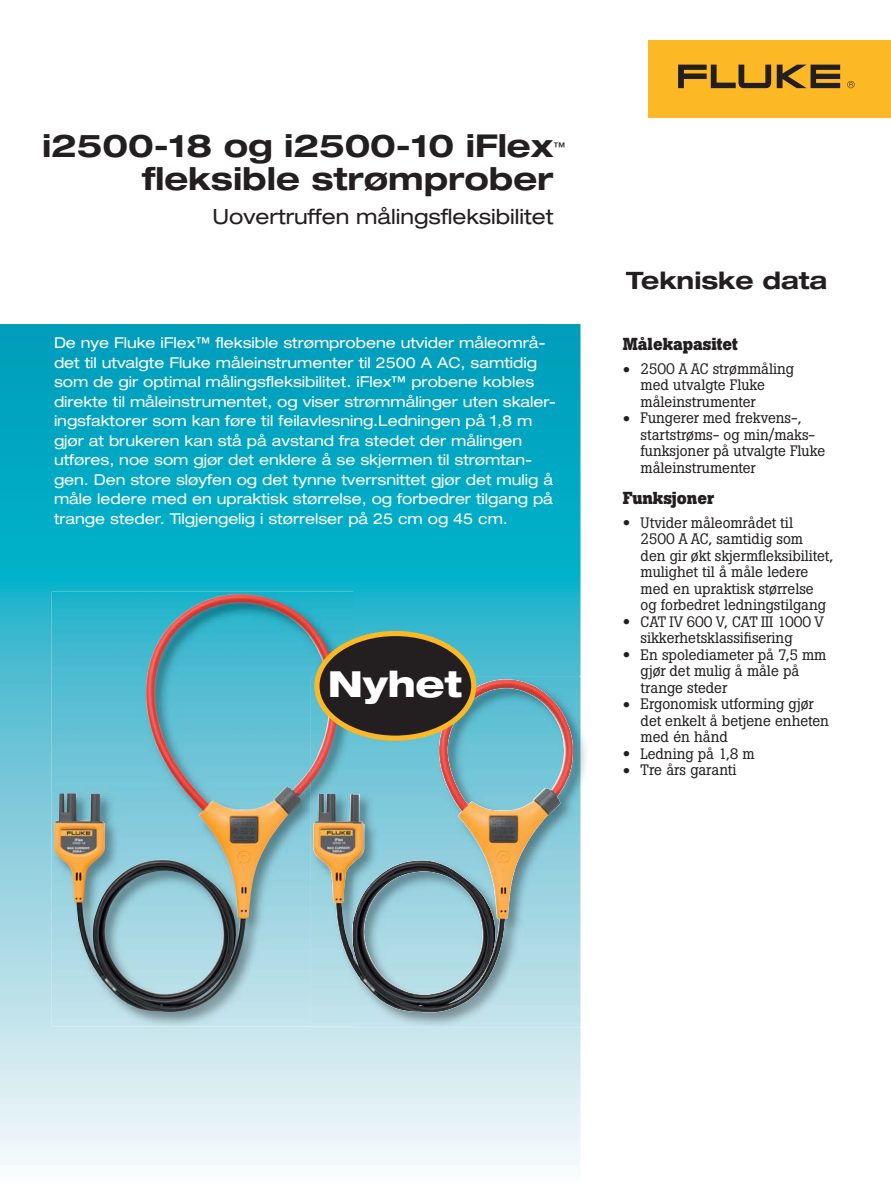
<style>
.page{position:relative;width:891px;height:1188px;background:#fff}
.page>*{position:absolute;margin:0;border:0;box-sizing:border-box;transform-origin:0 0}
.t1{font:800 expanded 36px "Helvetica Neue LT Pro";color:#fff}
.t2{font:700 expanded 31.5px/33px "Helvetica Neue LT Pro";color:#231f20;text-align:right}
.t3{font:700 expanded 24px "Helvetica Neue LT Pro";color:#231f20}
.t4{font:expanded 21px "Helvetica Neue LT Pro";color:#231f20}
.t5{font:700 17.25px "Boton BQ";color:#231f20}
.t6{font:expanded 15px/19.5px "Helvetica Neue LT Pro";color:#fff}
.t7{font:15px/16.5px "Boton BQ";color:#231f20}
.t8{font:expanded 12px "Helvetica Neue LT Pro";color:#231f20}
.s1{font-family:"Helvetica Neue LT Pro";font-weight:700;font-stretch:expanded}
</style>
<div class="page">
<div style="left:648px;top:40px;width:243px;height:78px;background:#fdb826"></div>
<svg style="left:777px;top:65px;width:63px;height:23px"></svg>
<svg style="left:678px;top:65px;width:93px;height:23px"></svg>
<svg style="left:847px;top:81px;width:8px;height:7px"></svg>
<svg style="left:0;top:324px;width:580px;height:841px;background:#4ec0d3"></svg>
<img style="left:353px;top:677px;width:233px;height:350px">
<img style="left:353px;top:679px;width:220px;height:334px">
<img style="left:52px;top:592px;width:301px;height:435px">
<img style="left:311px;top:722px;width:42px;height:305px">
<img style="left:338px;top:794px;width:15px;height:174px">
<img style="left:54px;top:594px;width:284px;height:418px">
<div style="left:317px;top:634px;width:157px;height:104px;background:#231f20;border-radius:50%"></div>
<div style="left:314px;top:631px;width:162px;height:110px;border:5px solid #fdb826;border-radius:50%"></div>
<h2 class="t2" style="left:42px;top:133px;width:513px">i2500-18 og i2500-10 iFlex fleksible strømprober</h2>
<p class="t8" style="left:554px;top:142px;width:13px">™</p>
<h3 class="t4" style="left:213px;top:209px;width:342px">Uovertruffen målingsfleksibilitet</h3>
<p class="t6" style="left:54px;top:335px;width:504px">De nye Fluke iFlex™ fleksible strømprobene utvider måleområ&shy;det til utvalgte Fluke måleinstrumenter til 2500 A AC, samtidig som de gir optimal målingsfleksibilitet. iFlex™ probene kobles direkte til måleinstrumentet, og viser strømmålinger uten skaler&shy;ingsfaktorer som kan føre til feilavlesning.Ledningen på 1,8 m gjør at brukeren kan stå på avstand fra stedet der målingen utføres, noe som gjør det enklere å se skjermen til strømtan&shy;gen. Den store sløyfen og det tynne tverrsnittet gjør det mulig å måle ledere med en upraktisk størrelse, og forbedrer tilgang på trange steder. Tilgjengelig i størrelser på 25 cm og 45 cm.</p>
<h1 class="t1" style="left:328px;top:671px;width:136px">Nyhet</h1>
<h3 class="t3" style="left:626px;top:272px;width:203px">Tekniske data</h3>
<p class="t5" style="left:623px;top:338px;width:116px">Målekapasitet</p>
<p class="t7" style="left:641px;top:362px;width:155px;text-indent:-18px"><span class="s1">•</span> 2500 A AC strømmåling med utvalgte Fluke måleinstrumenter</p>
<p class="t7" style="left:641px;top:411px;width:186px;text-indent:-18px"><span class="s1">•</span> Fungerer med frekvens-, startstrøms- og min/maks&shy;funksjoner på utvalgte Fluke måleinstrumenter</p>
<p class="t5" style="left:623px;top:492px;width:93px">Funksjoner</p>
<p class="t7" style="left:641px;top:516px;width:194px;text-indent:-18px"><span class="s1">•</span> Utvider måleområdet til<br>2500 A AC, samtidig som<br>den gir økt skjermfleksibilitet, mulighet til å måle ledere med en upraktisk størrelse og forbedret ledningstilgang</p>
<p class="t7" style="left:641px;top:615px;width:185px;text-indent:-18px"><span class="s1">•</span> CAT IV 600 V, CAT III 1000 V sikkerhetsklassifisering</p>
<p class="t7" style="left:641px;top:648px;width:187px;text-indent:-18px"><span class="s1">•</span> En spolediameter på 7,5 mm gjør det mulig å måle på trange steder</p>
<p class="t7" style="left:641px;top:697px;width:190px;text-indent:-18px"><span class="s1">•</span> Ergonomisk utforming gjør det enkelt å betjene enheten med én hånd</p>
<p class="t7" style="left:623px;top:747px;width:133px"><span class="s1">•</span> Ledning på 1,8 m</p>
<p class="t7" style="left:623px;top:763px;width:115px"><span class="s1">•</span> Tre års garanti</p>
</div>
